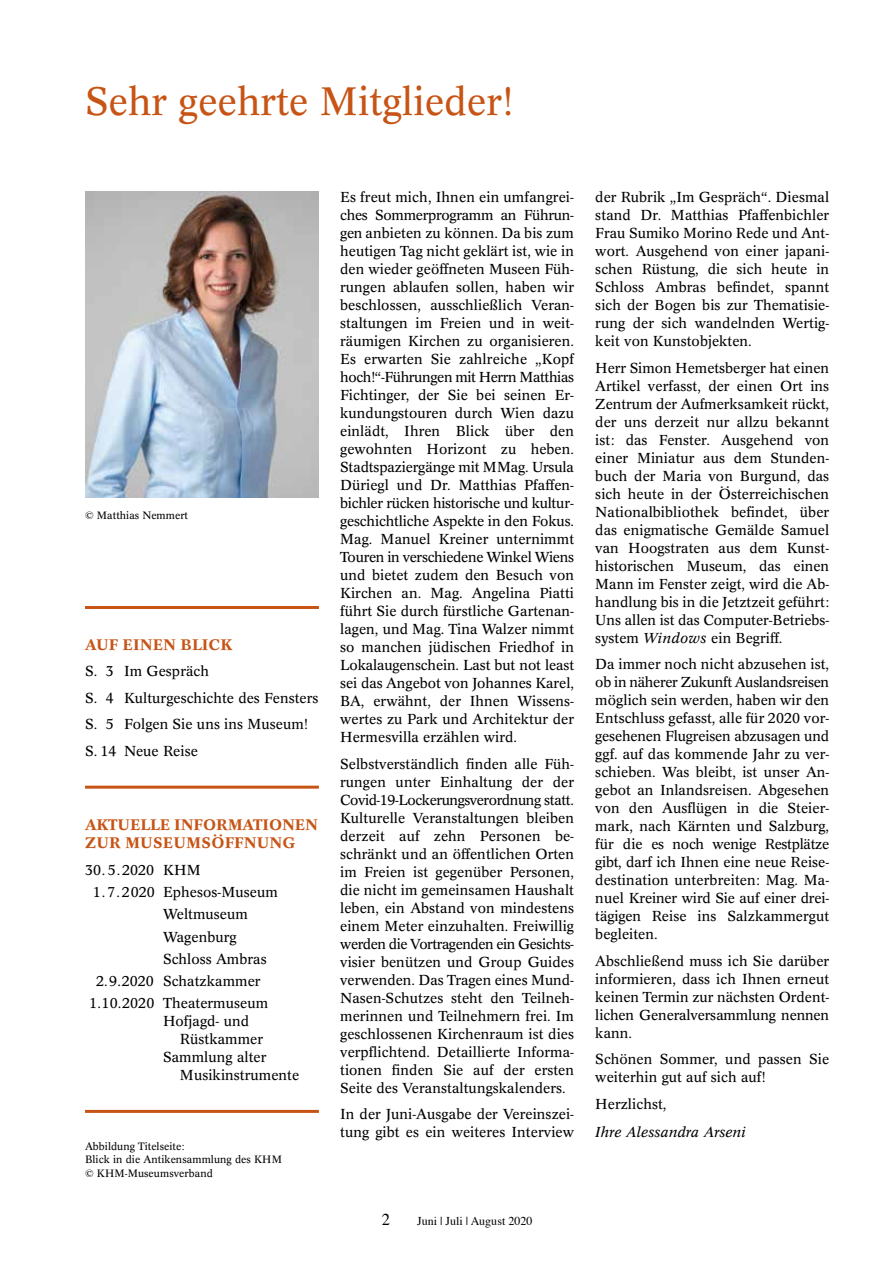
<style>
.page{position:relative;width:893px;height:1263px;background:#fff}
.page>*{position:absolute;margin:0;border:0;box-sizing:border-box;transform-origin:0 0}
.t1{font:39px "Concorde BQ";color:#c75415}
.t2{font:16.5px "Times";color:#000}
.t3{font:500 15px/18px "Concorde BQ";letter-spacing:.04em;color:#c75415}
.t4{font:14.25px/18px "Concorde BQ";letter-spacing:.005em;color:#000;text-align:justify}
.t5{font:italic 14.25px "Concorde BQ";letter-spacing:.005em;color:#000}
.t6{font:12px "Times";color:#000}
.t7{font:10.5px/13.5px "Concorde BQ";letter-spacing:.005em;color:#000}
.s1{font-style:italic}
</style>
<div class="page">
<hr style="left:85px;top:1110px;width:234px;height:3px;background:#c75415">
<img style="left:85px;top:191px;width:234px;height:306px">
<hr style="left:85px;top:786px;width:234px;height:3px;background:#c75415">
<hr style="left:85px;top:606px;width:234px;height:3px;background:#c75415">
<h1 class="t1" style="left:85px;top:80px;width:430px">Sehr geehrte Mitglieder!</h1>
<p class="t7" style="left:85px;top:509px;width:105px">© Matthias Nemmert</p>
<p class="t3" style="left:85px;top:635px;width:149px">AUF EINEN BLICK</p>
<p class="t4" style="left:85px;top:658px;width:235px;line-height:26.5px;text-align:left">S. 3 Im Gespräch<br>S. 4 Kulturgeschichte des Fensters<br>S. 5 Folgen Sie uns ins Museum!<br>S. 14 Neue Reise</p>
<p class="t3" style="left:85px;top:816px;width:234px">AKTUELLE INFORMATIONEN<br>ZUR MUSEUMSÖFFNUNG</p>
<p class="t4" style="left:85px;top:861px;width:117px">30. 5. 2020 KHM</p>
<p class="t4" style="left:163px;top:881px;width:116px;line-height:22.2px;text-align:left;text-indent:-70px">1. 7. 2020 Ephesos-Museum<br>Weltmuseum<br>Wagenburg<br>Schloss Ambras</p>
<p class="t4" style="left:89px;top:970px;width:180px;line-height:22.2px;text-align:center">2. 9.2020 Schatzkammer<br>1.10.2020 Theatermuseum</p>
<p class="t4" style="left:163px;top:1012px;width:88px">Hofjagd- und</p>
<p class="t4" style="left:180px;top:1030px;width:85px">Rüstkammer</p>
<p class="t4" style="left:163px;top:1048px;width:105px">Sammlung alter</p>
<p class="t4" style="left:180px;top:1066px;width:121px">Musikinstrumente</p>
<p class="t7" style="left:85px;top:1140px;width:198px">Abbildung Titelseite:<br>Blick in die Antikensammlung des KHM © KHM-Museumsverband</p>
<p class="t4" style="left:340px;top:189px;width:235px">Es freut mich, Ihnen ein umfangrei&shy;ches Sommerprogramm an Führun&shy;gen anbieten zu können. Da bis zum heutigen Tag nicht geklärt ist, wie in den wieder geöffneten Museen Füh&shy;rungen ablaufen sollen, haben wir beschlossen, ausschließlich Veran&shy;staltungen im Freien und in weit&shy;räumigen Kirchen zu organisieren.<br>Es erwarten Sie zahlreiche „Kopf hoch!“-Führungen mit Herrn Matthias Fichtinger, der Sie bei seinen Er&shy;kundungstouren durch Wien dazu einlädt, Ihren Blick über den gewohnten Horizont zu heben.<br>Stadtspaziergänge mit MMag. Ursula Düriegl und Dr. Matthias Pfaffen&shy;bichler rücken historische und kultur&shy;geschichtliche Aspekte in den Fokus.<br>Mag. Manuel Kreiner unternimmt Touren in verschiedene Winkel Wiens und bietet zudem den Besuch von Kirchen an. Mag. Angelina Piatti führt Sie durch fürstliche Gartenan&shy;lagen, und Mag. Tina Walzer nimmt so manchen jüdischen Friedhof in Lokalaugenschein. Last but not least sei das Angebot von Johannes Karel, BA, erwähnt, der Ihnen Wissens&shy;wertes zu Park und Architektur der Hermesvilla erzählen wird.</p>
<p class="t4" style="left:340px;top:755px;width:235px">Selbstverständlich finden alle Füh&shy;rungen unter Einhaltung der der Covid-19-Lockerungsverordnung statt.<br>Kulturelle Veranstaltungen bleiben derzeit auf zehn Personen be&shy;schränkt und an öffentlichen Orten im Freien ist gegenüber Personen, die nicht im gemeinsamen Haushalt leben, ein Abstand von mindestens einem Meter einzuhalten. Freiwillig werden die Vortragenden ein Gesichts&shy;visier benützen und Group Guides verwenden. Das Tragen eines Mund-Nasen-Schutzes steht den Teilneh&shy;merinnen und Teilnehmern frei. Im geschlossenen Kirchenraum ist dies verpflichtend. Detaillierte Informa&shy;tionen finden Sie auf der ersten Seite des Veranstaltungskalenders.</p>
<p class="t4" style="left:340px;top:1105px;width:235px">In der Juni-Ausgabe der Vereinszei&shy;tung gibt es ein weiteres Interview</p>
<p class="t4" style="left:595px;top:189px;width:235px">der Rubrik „Im Gespräch“. Diesmal stand Dr. Matthias Pfaffenbichler Frau Sumiko Morino Rede und Ant&shy;wort. Ausgehend von einer japani&shy;schen Rüstung, die sich heute in Schloss Ambras befindet, spannt sich der Bogen bis zur Thematisie&shy;rung der sich wandelnden Wertig&shy;keit von Kunstobjekten.</p>
<p class="t4" style="left:595px;top:359px;width:235px">Herr Simon Hemetsberger hat einen Artikel verfasst, der einen Ort ins Zentrum der Aufmerksamkeit rückt, der uns derzeit nur allzu bekannt ist: das Fenster. Ausgehend von einer Miniatur aus dem Stunden&shy;buch der Maria von Burgund, das sich heute in der Österreichischen Nationalbibliothek befindet, über das enigmatische Gemälde Samuel van Hoogstraten aus dem Kunst&shy;historischen Museum, das einen Mann im Fenster zeigt, wird die Ab&shy;handlung bis in die Jetztzeit geführt:<br>Uns allen ist das Computer-Betriebs&shy;system <span class="s1">Windows</span> ein Begriff.</p>
<p class="t4" style="left:595px;top:656px;width:235px">Da immer noch nicht abzusehen ist, ob in näherer Zukunft Auslandsreisen möglich sein werden, haben wir den Entschluss gefasst, alle für 2020 vor&shy;gesehenen Flugreisen abzusagen und ggf. auf das kommende Jahr zu ver&shy;schieben. Was bleibt, ist unser An&shy;gebot an Inlandsreisen. Abgesehen von den Ausflügen in die Steier&shy;mark, nach Kärnten und Salzburg, für die es noch wenige Restplätze gibt, darf ich Ihnen eine neue Reise&shy;destination unterbreiten: Mag. Ma&shy;nuel Kreiner wird Sie auf einer drei&shy;tägigen Reise ins Salzkammergut begleiten.</p>
<p class="t4" style="left:595px;top:952px;width:235px">Abschließend muss ich Sie darüber informieren, dass ich Ihnen erneut keinen Termin zur nächsten Ordent&shy;lichen Generalversammlung nennen kann.</p>
<p class="t4" style="left:595px;top:1051px;width:235px">Schönen Sommer, und passen Sie weiterhin gut auf sich auf!</p>
<p class="t4" style="left:595px;top:1095px;width:73px">Herzlichst,</p>
<p class="t5" style="left:595px;top:1123px;width:152px">Ihre Alessandra Arseni</p>
<p class="t2" style="left:382px;top:1204px;width:10px">2</p>
<p class="t6" style="left:417px;top:1210px;width:117px">Juni | Juli | August 2020</p>
</div>
